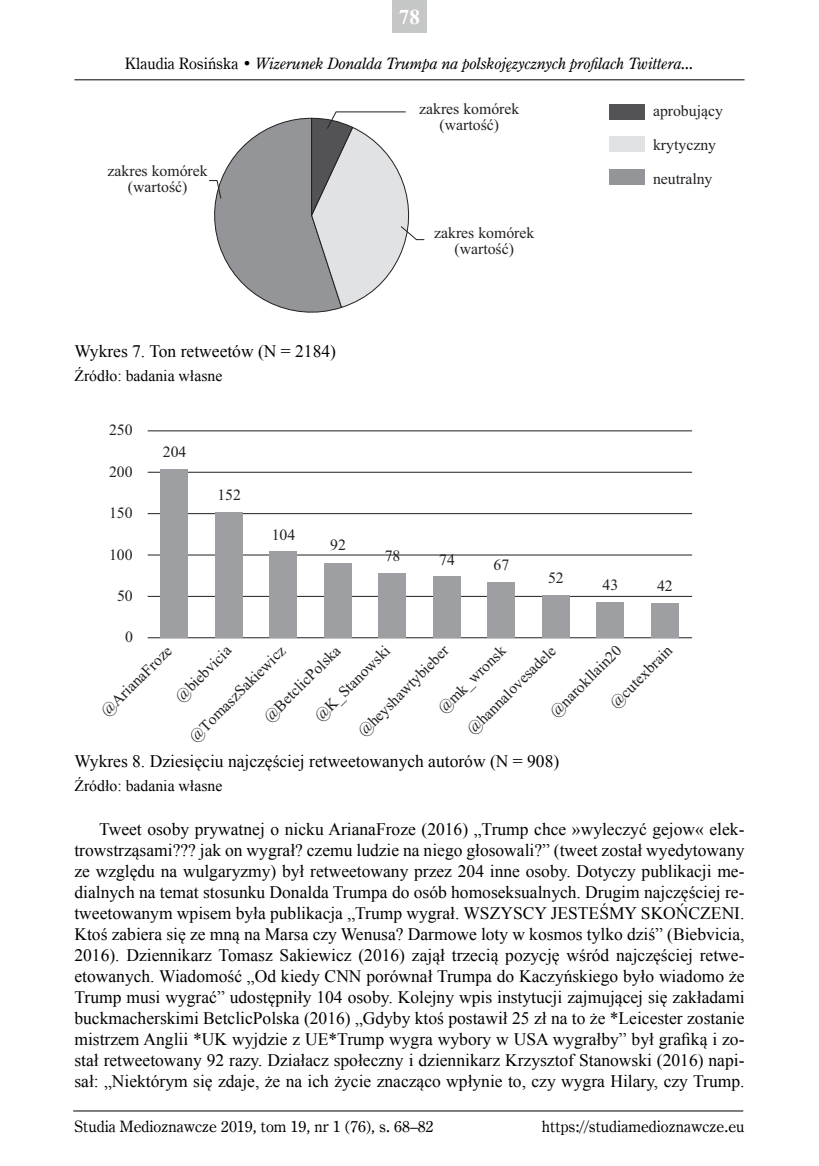
<style>
.page{position:relative;width:819px;height:1166px;background:#fff}
.page>*{position:absolute;margin:0;border:0;box-sizing:border-box;transform-origin:0 0}
.t1{font:700 21px "Times New Roman";color:#fff}
.t2{font:17.5px/21px "Times New Roman";color:#000;text-align:justify}
.t3{font:15.75px/15.8px "Times New Roman";color:#231f20;text-align:center}
.t4{font:italic 15.75px "Century Oldst EU";color:#000}
.t5{font:15.75px "Century Oldst EU";color:#000}
.t6{font:15.75px "Times New Roman";color:#000}
.s1{font-style:normal}
</style>
<div class="page">
<div style="left:392px;top:0;width:35px;height:32px;background:#c5c6c6"></div>
<hr style="left:74px;top:79px;width:670px;height:1px;background:#000">
<hr style="left:73px;top:1110px;width:670px;height:1px;background:#000">
<svg style="left:209px;top:111px;width:216px;height:202px"></svg>
<div style="left:609px;top:104px;width:36px;height:16px;background:#535355"></div>
<div style="left:609px;top:137px;width:36px;height:15px;background:#e1e2e4"></div>
<div style="left:609px;top:169px;width:36px;height:16px;background:#939598"></div>
<hr style="left:148px;top:596px;width:544px;height:1px;background:#231f20">
<hr style="left:148px;top:554px;width:544px;height:1px;background:#231f20">
<hr style="left:148px;top:513px;width:544px;height:1px;background:#231f20">
<hr style="left:148px;top:472px;width:544px;height:1px;background:#231f20">
<hr style="left:148px;top:430px;width:544px;height:1px;background:#231f20">
<hr style="left:148px;top:637px;width:544px;height:1px;background:#231f20">
<div style="left:651px;top:603px;width:27px;height:35px;background:#9d9fa2"></div>
<div style="left:596px;top:602px;width:28px;height:36px;background:#9d9fa2"></div>
<div style="left:542px;top:595px;width:27px;height:43px;background:#9d9fa2"></div>
<div style="left:487px;top:582px;width:28px;height:56px;background:#9d9fa2"></div>
<div style="left:433px;top:576px;width:27px;height:62px;background:#9d9fa2"></div>
<div style="left:379px;top:573px;width:27px;height:65px;background:#9d9fa2"></div>
<div style="left:324px;top:563px;width:27px;height:75px;background:#9d9fa2"></div>
<div style="left:270px;top:552px;width:27px;height:86px;background:#9d9fa2"></div>
<div style="left:215px;top:512px;width:27px;height:126px;background:#9d9fa2"></div>
<div style="left:161px;top:469px;width:27px;height:169px;background:#9d9fa2"></div>
<p class="t1" style="left:399px;top:5px;width:22px">78</p>
<p class="t4" style="left:125px;top:53px;width:570px"><span class="s1">Klaudia Rosińska •</span> Wizerunek Donalda Trumpa na polskojęzycznych profilach Twittera...</p>
<p class="t3" style="left:107px;top:164px;width:102px">zakres komórek (wartość)</p>
<p class="t2" style="left:74px;top:341px;width:263px">Wykres 7. Ton retweetów (N = 2184)</p>
<p class="t6" style="left:74px;top:367px;width:149px">Źródło: badania własne</p>
<p class="t3" style="left:109px;top:424px;width:25px">250</p>
<p class="t3" style="left:109px;top:465px;width:25px">200</p>
<p class="t3" style="left:109px;top:506px;width:25px">150</p>
<p class="t3" style="left:109px;top:548px;width:25px">100</p>
<p class="t3" style="left:117px;top:589px;width:17px">50</p>
<p class="t3" style="left:163px;top:445px;width:25px">204</p>
<p class="t3" style="left:217px;top:488px;width:25px">152</p>
<p class="t3" style="left:272px;top:528px;width:25px">104</p>
<p class="t3" style="left:330px;top:538px;width:17px">92</p>
<p class="t3" style="left:419px;top:102px;width:102px">zakres komórek (wartość)</p>
<p class="t3" style="left:434px;top:227px;width:102px">zakres komórek (wartość)</p>
<p class="t3" style="left:653px;top:96px;width:71px;line-height:33.8px;text-align:left">aprobujący krytyczny neutralny</p>
<p class="t3" style="left:384px;top:549px;width:17px">78</p>
<p class="t3" style="left:439px;top:553px;width:17px">74</p>
<p class="t3" style="left:493px;top:559px;width:17px">67</p>
<p class="t3" style="left:548px;top:571px;width:17px">52</p>
<p class="t3" style="left:602px;top:578px;width:17px">43</p>
<p class="t3" style="left:657px;top:579px;width:17px">42</p>
<p class="t3" style="left:125px;top:631px;width:9px">0</p>
<p class="t3" style="left:436px;top:706px;width:90px;rotate:-45deg">@mk_wronsk</p>
<p class="t3" style="left:312px;top:713px;width:101px;rotate:-45deg">@K_Stanowski</p>
<p class="t3" style="left:548px;top:710px;width:96px;rotate:-45deg">@narokllain20</p>
<p class="t3" style="left:356px;top:729px;width:123px;rotate:-45deg">@heyshawtybieber</p>
<p class="t3" style="left:99px;top:709px;width:95px;rotate:-45deg">@ArianaFroze</p>
<p class="t3" style="left:173px;top:694px;width:74px;rotate:-45deg">@biebvicia</p>
<p class="t3" style="left:262px;top:715px;width:103px;rotate:-45deg">@BetclicPolska</p>
<p class="t3" style="left:608px;top:700px;width:82px;rotate:-45deg">@cutexbrain</p>
<p class="t3" style="left:187px;top:734px;width:131px;rotate:-45deg">@TomaszSakiewicz</p>
<p class="t3" style="left:465px;top:727px;width:120px;rotate:-45deg">@hannalovesadele</p>
<p class="t2" style="left:74px;top:750px;width:486px">Wykres 8. Dziesięciu najczęściej retweetowanych autorów (N = 908)</p>
<p class="t6" style="left:74px;top:777px;width:149px">Źródło: badania własne</p>
<p class="t2" style="left:74px;top:818px;width:671px;text-indent:25px">Tweet osoby prywatnej o nicku ArianaFroze (2016) „Trump chce »wyleczyć gejow« elek&shy;trowstrząsami??? jak on wygrał? czemu ludzie na niego głosowali?” (tweet został wyedytowany ze względu na wulgaryzmy) był retweetowany przez 204 inne osoby. Dotyczy publikacji me&shy;dialnych na temat stosunku Donalda Trumpa do osób homoseksualnych. Drugim najczęściej re&shy;tweetowanym wpisem była publikacja „Trump wygrał. WSZYSCY JESTEŚMY SKOŃCZENI.<br>Ktoś zabiera się ze mną na Marsa czy Wenusa? Darmowe loty w kosmos tylko dziś” (Biebvicia, 2016). Dziennikarz Tomasz Sakiewicz (2016) zajął trzecią pozycję wśród najczęściej retwe&shy;etowanych. Wiadomość „Od kiedy CNN porównał Trumpa do Kaczyńskiego było wiadomo że Trump musi wygrać” udostępniły 104 osoby. Kolejny wpis instytucji zajmującej się zakładami buckmacherskimi BetclicPolska (2016) „Gdyby ktoś postawił 25 zł na to że *Leicester zostanie mistrzem Anglii *UK wyjdzie z UE*Trump wygra wybory w USA wygrałby” był grafiką i zo&shy;stał retweetowany 92 razy. Działacz społeczny i dziennikarz Krzysztof Stanowski (2016) napi&shy;sał: „Niektórym się zdaje, że na ich życie znacząco wpłynie to, czy wygra Hilary, czy Trump.</p>
<p class="t5" style="left:74px;top:1116px;width:361px">Studia Medioznawcze 2019, tom 19, nr 1 (76), s. 68–82</p>
<p class="t5" style="left:542px;top:1116px;width:204px">https://studiamedioznawcze.eu</p>
</div>
